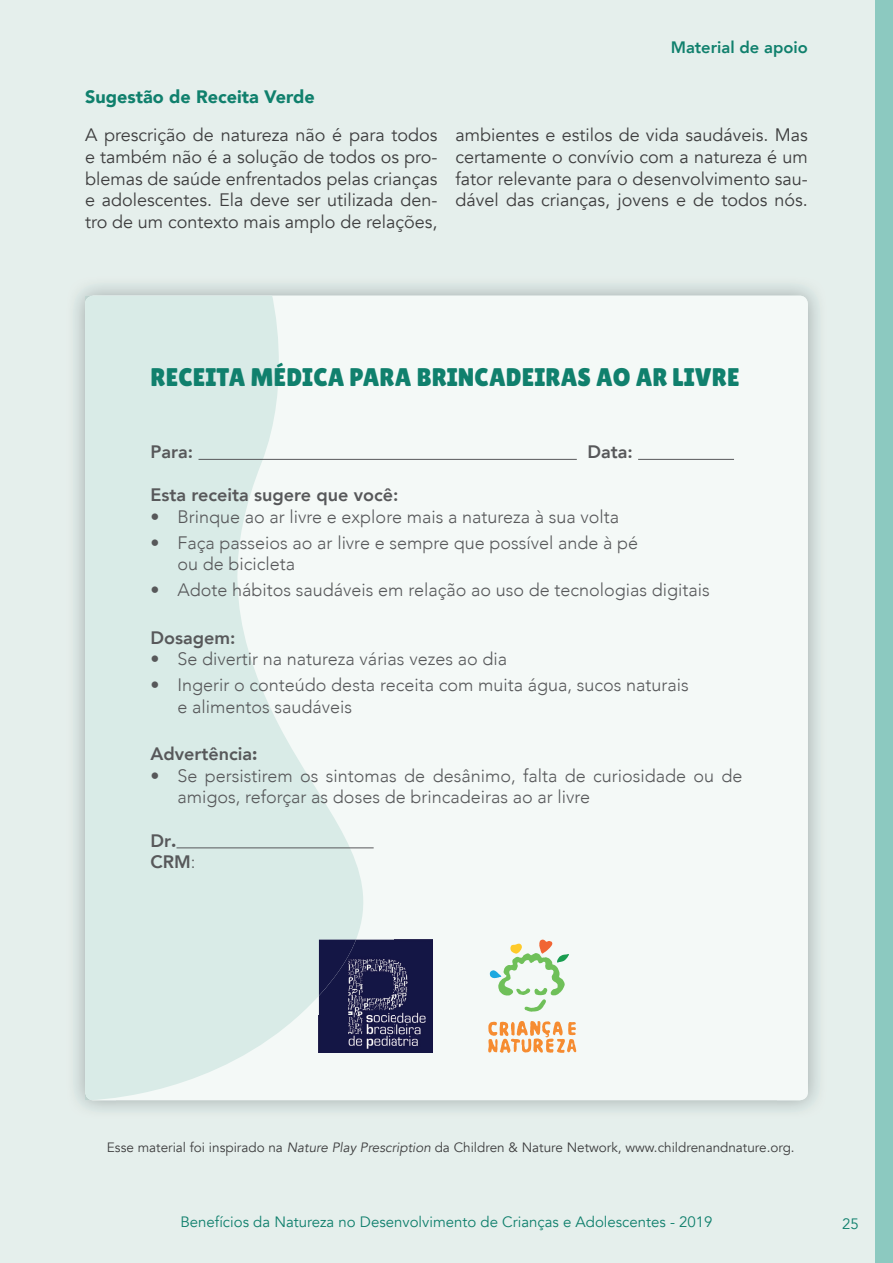
<style>
.page{position:relative;width:893px;height:1263px;background:#e5efec}
.page>*{position:absolute;margin:0;border:0;box-sizing:border-box;transform-origin:0 0}
.t1{font:25.5px "Lilita One";letter-spacing:.005em;color:#10806d}
.t2{font:300 18px/21.6px "Avenir";color:#57585a}
.t3{font:18px/21.6px "Avenir";color:#3e3e3f;text-align:justify}
.t4{font:800 18px/21.6px "Avenir";color:#57585a}
.t5{font:900 18px "Avenir";color:#10806d}
.t6{font:800 16.5px "Avenir";color:#10806d}
.t7{font:15px "Avenir";color:#10806d}
.t8{font:13.5px "Avenir";color:#3e3e3f}
.s1{font-weight:900}
.s2{font-weight:300}
.s3{font-style:italic}
</style>
<div class="page">
<img style="left:74px;top:284px;width:745px;height:44px">
<div style="left:85px;top:296px;width:723px;height:804px;background:#f4f9f7;border-radius:9px"></div>
<svg style="left:85px;top:296px;width:299px;height:804px;fill:#d9ebe7"></svg>
<img style="left:319px;top:939px;width:113px;height:114px">
<img style="left:319px;top:939px;width:37px;height:57px">
<div style="left:875px;top:0;width:18px;height:1263px;background:#8cc9c0"></div>
<hr style="left:198px;top:459px;width:379px;height:1px;background:#57585a">
<hr style="left:638px;top:459px;width:96px;height:1px;background:#57585a">
<hr style="left:176px;top:847px;width:198px;height:1px;background:#57585a">
<svg style="left:488px;top:1021px;width:88px;height:32px"></svg>
<svg style="left:489px;top:939px;width:80px;height:73px"></svg>
<p class="t5" style="left:85px;top:81px;width:231px">Sugestão de Receita Verde</p>
<p class="t6" style="left:671px;top:34px;width:139px">Material de apoio</p>
<p class="t3" style="left:85px;top:125px;width:354px">A prescrição de natureza não é para todos e também não é a solução de todos os pro&shy;blemas de saúde enfrentados pelas crianças e adolescentes. Ela deve ser utilizada den&shy;tro de um contexto mais amplo de relações,</p>
<p class="t3" style="left:455px;top:125px;width:354px">ambientes e estilos de vida saudáveis. Mas certamente o convívio com a natureza é um fator relevante para o desenvolvimento sau&shy;dável das crianças, jovens e de todos nós.</p>
<h1 class="t1" style="left:151px;top:362px;width:591px">RECEITA MÉDICA PARA BRINCADEIRAS AO AR LIVRE</h1>
<p class="t4" style="left:151px;top:441px;width:44px">Para:</p>
<p class="t4" style="left:587px;top:441px;width:47px">Data:</p>
<p class="t4" style="left:151px;top:484px;width:250px">Esta receita sugere que você:</p>
<p class="t2" style="left:151px;top:506px;width:470px">• Brinque ao ar livre e explore mais a natureza à sua volta</p>
<p class="t2" style="left:178px;top:532px;width:462px;text-indent:-27px">• Faça passeios ao ar livre e sempre que possível ande à pé ou de bicicleta</p>
<p class="t2" style="left:151px;top:579px;width:561px">• Adote hábitos saudáveis em relação ao uso de tecnologias digitais</p>
<p class="t4" style="left:151px;top:626px;width:86px">Dosagem:</p>
<p class="t2" style="left:151px;top:648px;width:358px">• Se divertir na natureza várias vezes ao dia</p>
<p class="t2" style="left:178px;top:674px;width:513px;text-indent:-27px">• Ingerir o conteúdo desta receita com muita água, sucos naturais e alimentos saudáveis</p>
<p class="t4" style="left:151px;top:743px;width:109px">Advertência<span class="s1">:</span></p>
<p class="t2" style="left:178px;top:765px;width:566px;text-indent:-27px">• Se persistirem os sintomas de desânimo, falta de curiosidade ou de amigos, reforçar as doses de brincadeiras ao ar livre</p>
<p class="t4" style="left:151px;top:829px;width:47px">Dr<span class="s1">.<br></span>CRM<span class="s2">:</span></p>
<p class="t8" style="left:107px;top:1140px;width:689px">Esse material foi inspirado na <span class="s3">Nature Play Prescription</span> da Children &amp; Nature Network, www.childrenandnature.org.</p>
<p class="t7" style="left:180px;top:1213px;width:534px">Benefícios da Natureza no Desenvolvimento de Crianças e Adolescentes - 2019</p>
<p class="t7" style="left:842px;top:1215px;width:18px">25</p>
</div>
